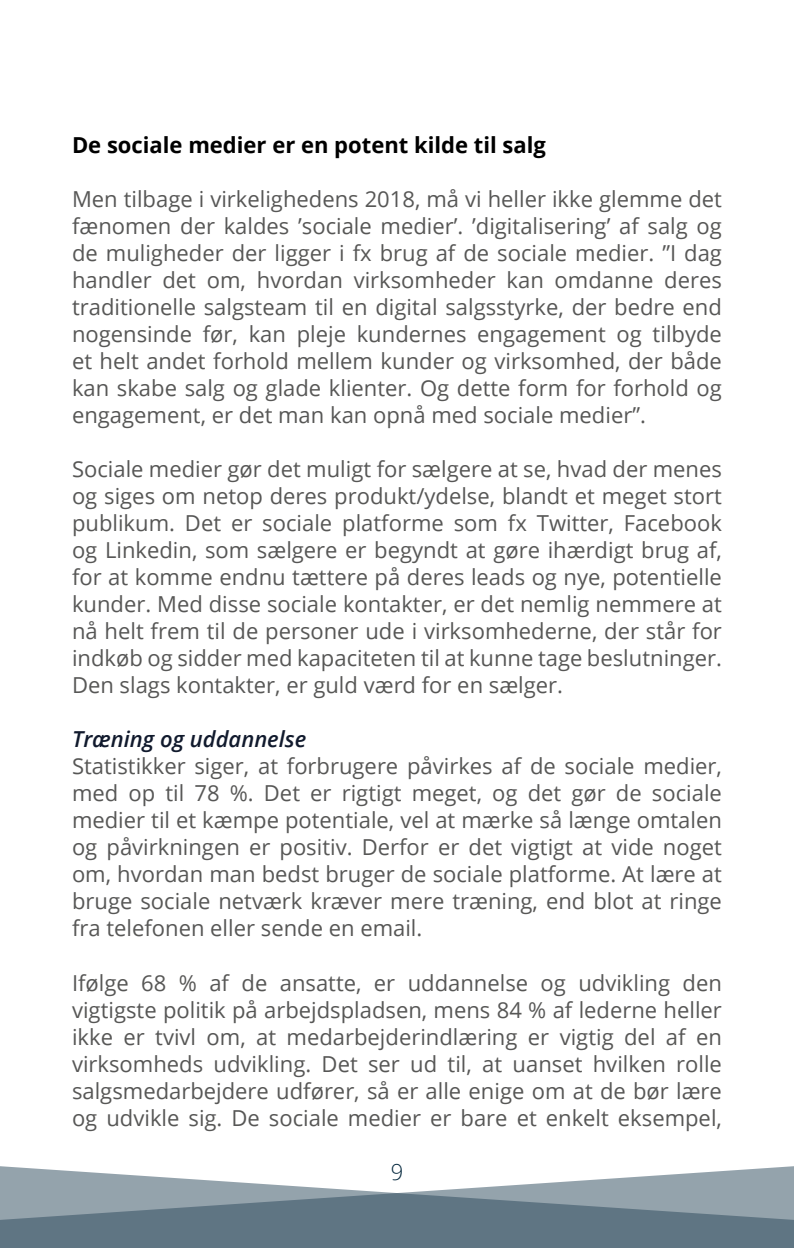
<style>
.page{position:relative;width:794px;height:1248px;background:#fff}
.page>*{position:absolute;margin:0;border:0;box-sizing:border-box;transform-origin:0 0}
.t1{font:22px/27px "Open Sans";color:#575756;text-align:justify}
.t2{font:700 22px "Open Sans";color:#000}
.t3{font:italic 600 22px "Open Sans";color:#111a2d}
.t4{font:300 22px "Open Sans";color:#04273d}
</style>
<div class="page">
<svg style="left:0;top:1166px;width:794px;height:81px"></svg>
<p class="t2" style="left:72px;top:129px;width:475px">De sociale medier er en potent kilde til salg</p>
<p class="t1" style="left:72px;top:185px;width:651px">Men tilbage i virkelighedens 2018, må vi heller ikke glemme det fænomen der kaldes ’sociale medier’. ’digitalisering’ af salg og de muligheder der ligger i fx brug af de sociale medier. ”I dag handler det om, hvordan virksomheder kan omdanne deres traditionelle salgsteam til en digital salgsstyrke, der bedre end nogensinde før, kan pleje kundernes engagement og tilbyde et helt andet forhold mellem kunder og virksomhed, der både kan skabe salg og glade klienter. Og dette form for forhold og engagement, er det man kan opnå med sociale medier”.</p>
<p class="t1" style="left:72px;top:455px;width:651px">Sociale medier gør det muligt for sælgere at se, hvad der menes og siges om netop deres produkt/ydelse, blandt et meget stort publikum. Det er sociale platforme som fx Twitter, Facebook og Linkedin, som sælgere er begyndt at gøre ihærdigt brug af, for at komme endnu tættere på deres leads og nye, potentielle kunder. Med disse sociale kontakter, er det nemlig nemmere at nå helt frem til de personer ude i virksomhederne, der står for indkøb og sidder med kapaciteten til at kunne tage beslutninger.<br>Den slags kontakter, er guld værd for en sælger.</p>
<p class="t3" style="left:72px;top:724px;width:236px">Træning og uddannelse</p>
<p class="t1" style="left:72px;top:752px;width:651px">Statistikker siger, at forbrugere påvirkes af de sociale medier, med op til 78 %. Det er rigtigt meget, og det gør de sociale medier til et kæmpe potentiale, vel at mærke så længe omtalen og påvirkningen er positiv. Derfor er det vigtigt at vide noget om, hvordan man bedst bruger de sociale platforme. At lære at bruge sociale netværk kræver mere træning, end blot at ringe fra telefonen eller sende en email.</p>
<p class="t1" style="left:72px;top:968px;width:651px">Ifølge 68 % af de ansatte, er uddannelse og udvikling den vigtigste politik på arbejdspladsen, mens 84 % af lederne heller ikke er tvivl om, at medarbejderindlæring er vigtig del af en virksomheds udvikling. Det ser ud til, at uanset hvilken rolle salgsmedarbejdere udfører, så er alle enige om at de bør lære og udvikle sig. De sociale medier er bare et enkelt eksempel,</p>
<p class="t4" style="left:391px;top:1156px;width:14px">9</p>
</div>
